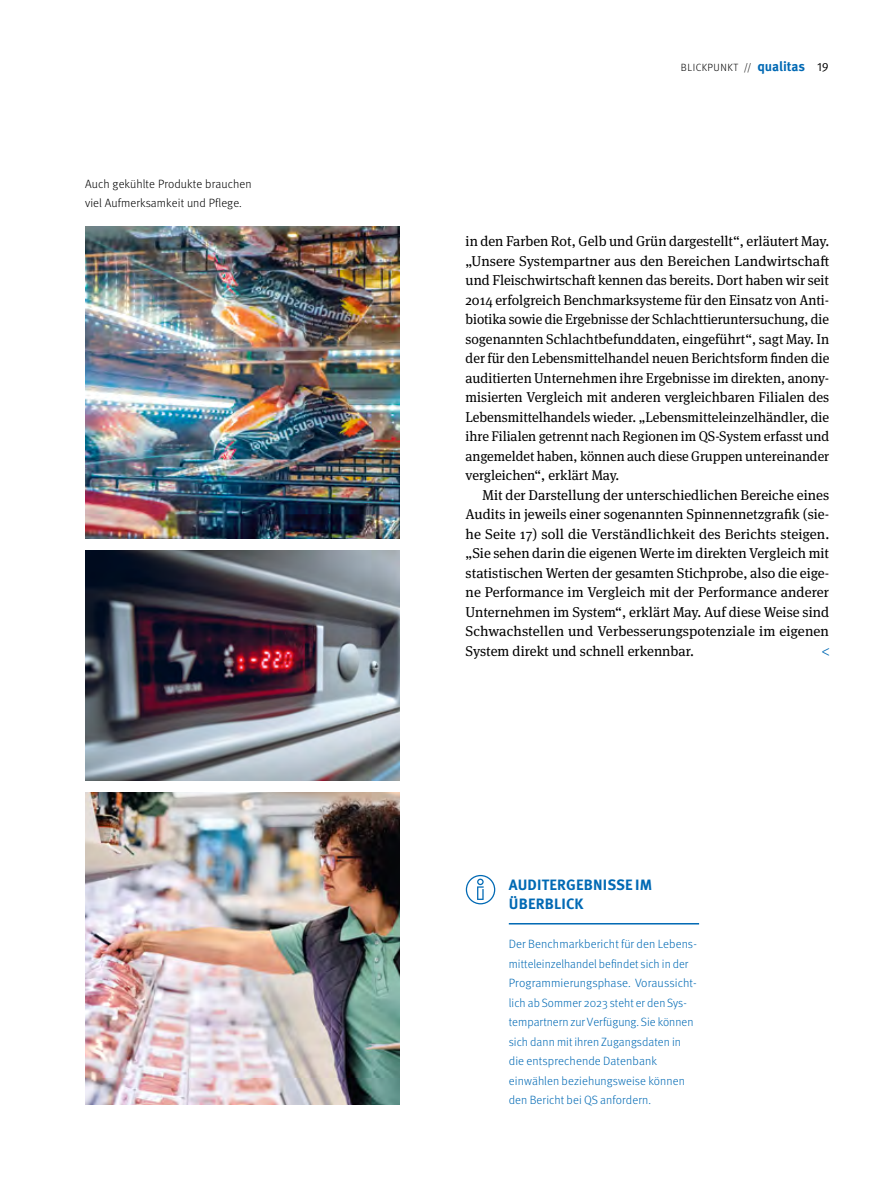
<style>
.page{position:relative;width:893px;height:1191px;background:#fff}
.page>*{position:absolute;margin:0;border:0;box-sizing:border-box;transform-origin:0 0}
.t1{font:700 15px/19.5px "Meta Pro";letter-spacing:.01em;color:#0069b4}
.t2{font:14.25px/19.5px "Meta Serif Pro";color:#000;text-align:justify}
.t3{font:13.95px/19.5px "Meta Serif Pro";letter-spacing:-.005em;color:#000;text-align:justify}
.t4{font:300 12px/19.5px "Meta Pro";letter-spacing:.005em;color:#0069b4}
.t5{font:300 12px/19.5px "Meta Pro";letter-spacing:.01em;color:#000}
.t6{font:300 10.5px "Meta Pro";letter-spacing:.05em;color:#000}
.s1{font-family:"Meta OT";font-weight:700;font-size:13.5px;color:#0069b4}
.s2{font-family:"Meta Pro Norm";font-weight:400;font-size:12px}
.s3{font-size:14.25px}
</style>
<div class="page">
<img style="left:85px;top:227px;width:315px;height:312px">
<img style="left:85px;top:792px;width:315px;height:312px">
<hr style="left:509px;top:923px;width:190px;height:1px;background:#0069b4">
<img style="left:85px;top:551px;width:315px;height:229px">
<svg style="left:466px;top:875px;width:29px;height:29px"></svg>
<p class="t5" style="left:85px;top:173px;width:168px">Auch gekühlte Produkte brauchen viel Aufmerksamkeit und Pflege.</p>
<p class="t6" style="left:681px;top:59px;width:149px">BLICKPUNKT // <span class="s1">qualitas</span> <span class="s2">19</span></p>
<p class="t2" style="left:466px;top:231px;width:365px">in den Farben Rot, Gelb und Grün dargestellt“, erläutert May. „Unsere Systempartner aus den Bereichen Landwirtschaft und Fleischwirtschaft kennen das bereits. Dort haben wir seit 2014 erfolgreich Benchmarksysteme für den Einsatz von Anti&shy;biotika sowie die Ergebnisse der Schlachttieruntersuchung, die sogenannten Schlachtbefunddaten, eingeführt“, sagt May. In der für den Lebensmittelhandel neuen Berichtsform finden die auditierten Unternehmen ihre Ergebnisse im direkten, anony&shy;misierten Vergleich mit anderen vergleichbaren Filialen des</p>
<p class="t3" style="left:466px;top:406px;width:365px"><span class="s3">Lebensmittelhandels</span> wieder. „Lebensmitteleinzelhändler, die ihre Filialen getrennt nach Regionen im QS-System erfasst und angemeldet haben, können auch diese Gruppen untereinander vergleichen“, erklärt May.</p>
<p class="t2" style="left:466px;top:484px;width:365px;text-indent:17px">Mit der Darstellung der unterschiedlichen Bereiche eines Audits in jeweils einer sogenannten Spinnennetzgrafik (sie&shy;he Seite 17) soll die Verständlichkeit des Berichts steigen. „Sie sehen darin die eigenen Werte im direkten Vergleich mit statistischen Werten der gesamten Stichprobe, also die eige&shy;ne Performance im Vergleich mit der Performance anderer Unternehmen im System“, erklärt May. Auf diese Weise sind Schwachstellen und Verbesserungspotenziale im eigenen System direkt und schnell erkennbar.</p>
<p class="t1" style="left:509px;top:874px;width:145px">AUDITERGEBNISSE IM<br>ÜBERBLICK</p>
<p class="t4" style="left:509px;top:934px;width:190px">Der Benchmarkbericht für den Lebens&shy;mitteleinzelhandel befindet sich in der Programmierungsphase. Voraussicht&shy;lich ab Sommer 2023 steht er den Sys&shy;tempartnern zur Verfügung. Sie können sich dann mit ihren Zugangsdaten in die entsprechende Datenbank einwählen beziehungsweise können den Bericht bei QS anfordern.</p>
</div>
